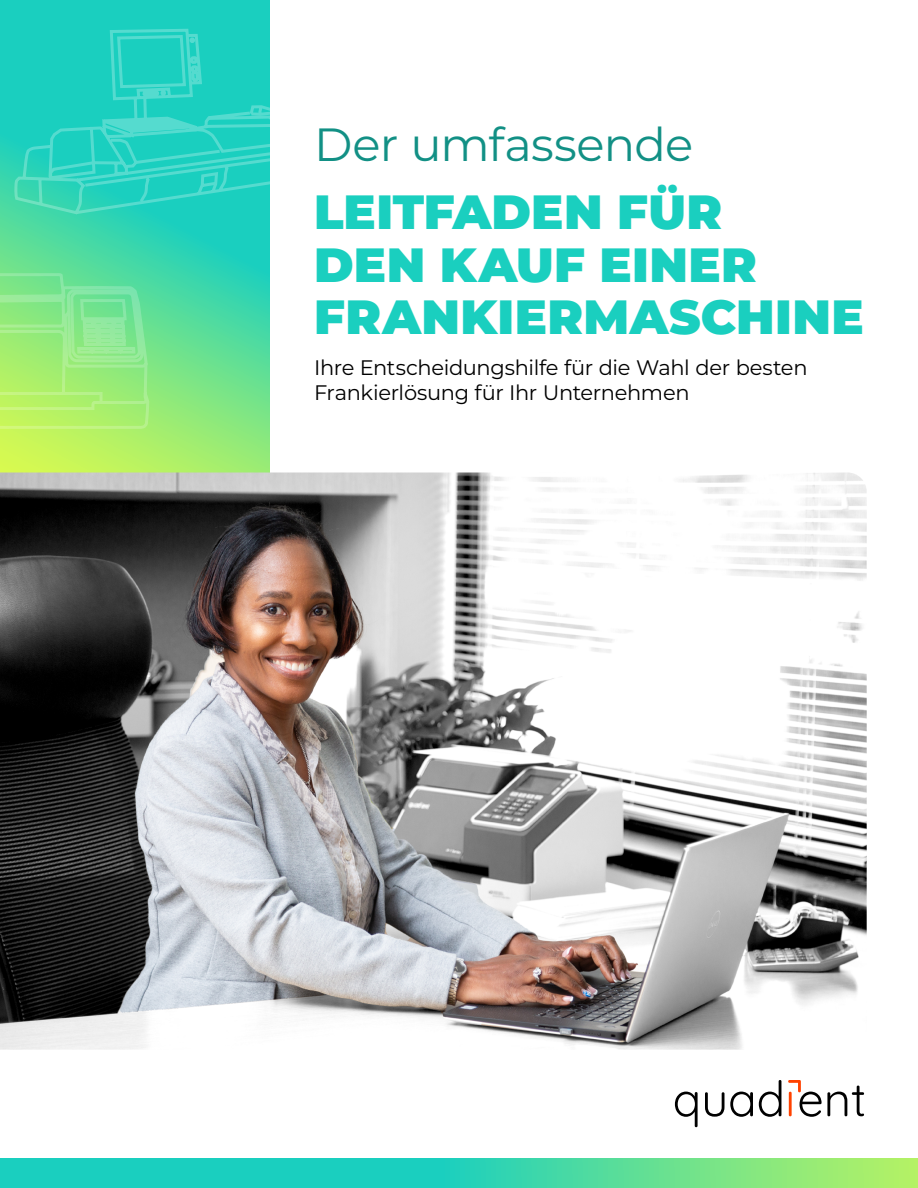
<style>
.page{position:relative;width:918px;height:1188px;background:#fff}
.page>*{position:absolute;margin:0;border:0;box-sizing:border-box;transform-origin:0 0}
.t1{font:900 48px/52.5px "Montserrat";letter-spacing:.01em;color:#1acfbf}
.t2{font:46.5px "Montserrat";letter-spacing:-.015em;color:#129085}
.t3{font:21px/25.2px "Montserrat";letter-spacing:-.015em;color:#000}
</style>
<div class="page">
<svg style="left:0;top:0;width:270px;height:472px;background:#5ede96"></svg>
<svg style="left:675px;top:1092px;width:23px;height:35px"></svg>
<svg style="left:705px;top:1092px;width:19px;height:25px"></svg>
<svg style="left:730px;top:1092px;width:23px;height:25px"></svg>
<svg style="left:759px;top:1080px;width:22px;height:37px"></svg>
<svg style="left:788px;top:1080px;width:76px;height:37px"></svg>
<svg style="left:0;top:1159px;width:918px;height:29px;background:#44d8a6"></svg>
<img style="left:0;top:472px;width:867px;height:578px">
<svg style="left:14px;top:18px;width:256px;height:198px;background:#25d1c0"></svg>
<svg style="left:0;top:272px;width:151px;height:158px;background:#95ea82"></svg>
<h2 class="t2" style="left:314px;top:113px;width:381px">Der umfassende</h2>
<h1 class="t1" style="left:314px;top:183px;width:551px">LEITFADEN FÜR<br>DEN KAUF EINER<br>FRANKIERMASCHINE</h1>
<p class="t3" style="left:314px;top:354px;width:495px">Ihre Entscheidungshilfe für die Wahl der besten<br>Frankierlösung für Ihr Unternehmen</p>
</div>
